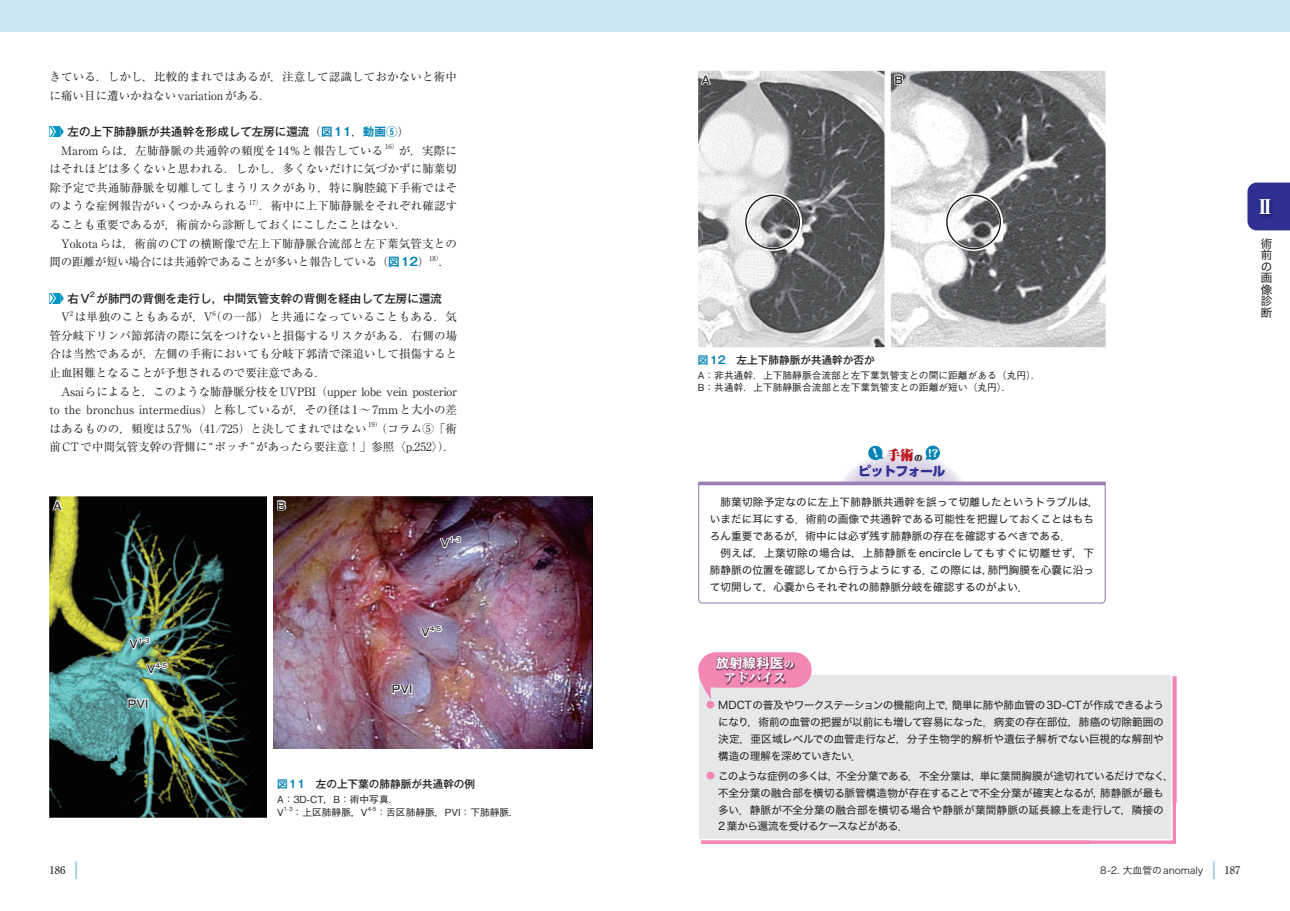
<style>
.page{position:relative;width:1290px;height:911px;background:#fff}
.page>*{position:absolute;margin:0;border:0;box-sizing:border-box;transform-origin:0 0}
.t1{font:800 expanded 19.88px "Ryumin Pr 6 N";color:#fff}
.t2{font:700 13.25px "Gothic MB101 Pr 6 N De";letter-spacing:.02em;color:#fff}
.t3{font:900 13.25px "Ryumin Pr 6 N";color:#bb1018}
.t4{font:800 13px "UD Shin Go Pro";letter-spacing:-.05em;color:#2e3092}
.t5{font:800 expanded 12.38px "Ryumin Pr 6";color:#fff}
.t6{font:11.5px/18.6px "Ryumin Pr 6 N";letter-spacing:.01em;color:#231f20}
.t7{font:500 11.5px "Gothic MB101 Pr 6 N";color:#231f20}
.t8{font:11.5px/11.5px "Hira Kaku Std W4";color:#231f20;text-align:justify}
.t9{font:10.62px/16.9px "Hira Kaku Std W4";color:#231f20}
.t10{font:500 10.62px "Gothic MB101 Pr 6 N";color:#231f20}
.t11{font:500 10.62px "Ryumin Pr 6 N";color:#231f20}
.t12{font:500 9.75px/12.4px "Gothic BBB Pr 6";color:#231f20}
.t13{font:9.75px "Hira Kaku Std W3";color:#231f20}
.t14{font:800 9.75px "Maru Fo Pro";color:#fff}
.t15{font:6.75px "Ryumin Pr 6 N";color:#231f20}
.t16{font:500 6.75px "Gothic MB101 Pr 6 N";color:#231f20}
.t17{font:500 6.25px "Gothic MB101 Pr 6 N";color:#231f20}
.t18{font:500 5.62px "Gothic BBB Pr 6";color:#231f20}
.s1{font-family:"Ryumin Pr 6 N";font-weight:400}
.s2{font-family:"Gothic MB101 Pr 6 N De";font-weight:700;color:#0083b6}
.s3{font-family:"Ryumin Pr 6";font-weight:800;font-stretch:expanded;font-size:9.75px}
.s4{font-size:8.88px;color:#f287b6}
.s5{font-family:"Ryumin Pr 6 N";font-weight:500;font-size:10.62px}
</style>
<div class="page">
<svg style="left:50px;top:126px;width:14px;height:11px"></svg>
<svg style="left:50px;top:293px;width:14px;height:11px"></svg>
<img style="left:50px;top:496px;width:216px;height:321px">
<svg style="left:127px;top:636px;width:24px;height:15px"></svg>
<svg style="left:145px;top:659px;width:23px;height:18px"></svg>
<svg style="left:127px;top:697px;width:21px;height:14px"></svg>
<img style="left:273px;top:496px;width:319px;height:253px">
<svg style="left:438px;top:535px;width:24px;height:15px"></svg>
<svg style="left:419px;top:622px;width:24px;height:18px"></svg>
<svg style="left:391px;top:682px;width:21px;height:15px"></svg>
<svg style="left:51px;top:497px;width:13px;height:14px"></svg>
<svg style="left:276px;top:499px;width:11px;height:12px"></svg>
<svg style="left:75px;top:861px;width:2px;height:18px"></svg>
<div style="left:0;top:0;width:645px;height:32px;background:#cce5f2"></div>
<svg style="left:1247px;top:182px;width:43px;height:48px;background:#383997"></svg>
<img style="left:1257px;top:197px;width:18px;height:22px">
<img style="left:698px;top:71px;width:186px;height:276px">
<svg style="left:699px;top:72px;width:13px;height:14px"></svg>
<img style="left:891px;top:71px;width:214px;height:276px">
<svg style="left:893px;top:74px;width:11px;height:12px"></svg>
<div style="left:926px;top:445px;width:14px;height:15px;background:#0083b6;border-radius:50%"></div>
<svg style="left:926px;top:455px;width:5px;height:5px"></svg>
<svg style="left:698px;top:485px;width:408px;height:119px"></svg>
<svg style="left:698px;top:481px;width:408px;height:4px;background:#a891c0"></svg>
<img style="left:1172px;top:677px;width:4px;height:125px">
<img style="left:1089px;top:802px;width:87px;height:42px">
<div style="left:698px;top:674px;width:474px;height:166px;background:#e6e7e9"></div>
<div style="left:698px;top:652px;width:114px;height:35px;background:#f287b6;border-radius:18px"></div>
<svg style="left:699px;top:675px;width:12px;height:26px"></svg>
<img style="left:744px;top:193px;width:57px;height:57px">
<div style="left:745px;top:195px;width:55px;height:54px;border:1px solid #231f20;border-radius:50%"></div>
<img style="left:945px;top:193px;width:57px;height:57px">
<div style="left:946px;top:195px;width:55px;height:54px;border:1px solid #231f20;border-radius:50%"></div>
<img style="left:716px;top:656px;width:79px;height:28px">
<svg style="left:1213px;top:861px;width:1px;height:18px"></svg>
<div style="left:645px;top:0;width:645px;height:32px;background:#cce5f2"></div>
<svg style="left:867px;top:445px;width:16px;height:16px"></svg>
<p class="t6" style="left:50px;top:67px;width:409px">きている．しかし，比較的まれではあるが，注意して認識しておかないと術中に痛い目に遭いかねないvariationがある．</p>
<p class="t7" style="left:68px;top:122px;width:343px">左の上下肺静脈が共通幹を形成して左房に還流<span class="s1">（</span><span class="s2">図11</span><span class="s1">，</span><span class="s2">動画⑤</span><span class="s1">）</span></p>
<p class="t6" style="left:61px;top:140px;width:324px">Maromらは，左肺静脈の共通幹の頻度を14％と報告している</p>
<p class="t15" style="left:385px;top:141px;width:15px">16）</p>
<p class="t6" style="left:50px;top:140px;width:409px;text-align:justify;text-indent:349px">が，実際にはそれほどは多くないと思われる．しかし，多くないだけに気づかずに肺葉切除予定で共通肺静脈を切離してしまうリスクがあり，特に胸腔鏡下手術ではそのような症例報告がいくつかみられる</p>
<p class="t15" style="left:249px;top:197px;width:15px">17）</p>
<p class="t6" style="left:50px;top:196px;width:409px;text-indent:210px">．術中に上下肺静脈をそれぞれ確認することも重要であるが，術前から診断しておくにこしたことはない．</p>
<p class="t6" style="left:50px;top:233px;width:409px;text-indent:12px">Yokotaらは，術前のCTの横断像で左上下肺静脈合流部と左下葉気管支との間の距離が短い場合には共通幹であることが多いと報告している（<span class="s2">図12</span>）</p>
<p class="t15" style="left:429px;top:253px;width:15px">18）</p>
<p class="t6" style="left:439px;top:252px;width:13px">．</p>
<p class="t7" style="left:68px;top:289px;width:24px">右V</p>
<p class="t16" style="left:90px;top:289px;width:7px">2</p>
<p class="t7" style="left:96px;top:289px;width:347px">が肺門の背側を走行し，中間気管支幹の背側を経由して左房に還流</p>
<p class="t6" style="left:61px;top:307px;width:397px">V は単独のこともあるが，V（の一部）と共通になっていることもある．気</p>
<p class="t15" style="left:70px;top:308px;width:5px">2</p>
<p class="t15" style="left:213px;top:308px;width:5px">6</p>
<p class="t6" style="left:50px;top:325px;width:409px;text-align:justify">管分岐下リンパ節郭清の際に気をつけないと損傷するリスクがある．右側の場合は当然であるが，左側の手術においても分岐下郭清で深追いして損傷すると止血困難となることが予想されるので要注意である．</p>
<p class="t6" style="left:50px;top:381px;width:409px;text-align:justify;text-indent:12px">Asaiらによると，このような肺静脈分枝をUVPBI（upper lobe vein posterior to the bronchus intermedius）と称しているが，その径は1～7mmと大小の差はあるものの，頻度は5.7％（41/725）と決してまれではない</p>
<p class="t15" style="left:368px;top:419px;width:15px">19）</p>
<p class="t6" style="left:50px;top:418px;width:409px;text-align:right">（コラム⑤「術<br>前CTで中間気管支幹の背側に“ポッチ”があったら要注意！」参照〈p.252〉）．</p>
<p class="t10" style="left:53px;top:496px;width:10px">A</p>
<p class="t10" style="left:277px;top:496px;width:10px">B</p>
<p class="t10" style="left:129px;top:635px;width:10px">V</p>
<p class="t17" style="left:138px;top:635px;width:13px">1-3</p>
<p class="t10" style="left:147px;top:660px;width:10px">V</p>
<p class="t17" style="left:155px;top:660px;width:13px">4-5</p>
<p class="t10" style="left:128px;top:695px;width:22px">PVI</p>
<p class="t10" style="left:440px;top:534px;width:10px">V</p>
<p class="t17" style="left:449px;top:534px;width:13px">1-3</p>
<p class="t10" style="left:421px;top:623px;width:10px">V</p>
<p class="t17" style="left:430px;top:623px;width:13px">4-5</p>
<p class="t10" style="left:392px;top:680px;width:22px">PVI</p>
<p class="t11" style="left:50px;top:862px;width:28px">186　</p>
<p class="t10" style="left:277px;top:775px;width:200px"><span class="s2">図11</span>　左の上下葉の肺静脈が共通幹の例</p>
<p class="t12" style="left:277px;top:793px;width:123px">A：3D-CT，B：術中写真．<br>V</p>
<p class="t18" style="left:284px;top:804px;width:10px">1-3</p>
<p class="t12" style="left:293px;top:805px;width:76px">：上区肺静脈，V</p>
<p class="t18" style="left:367px;top:804px;width:10px">4-5</p>
<p class="t12" style="left:376px;top:805px;width:144px">：舌区肺静脈，PVI：下肺静脈．</p>
<p class="t10" style="left:701px;top:71px;width:10px">A</p>
<p class="t10" style="left:894px;top:71px;width:10px">B</p>
<p class="t10" style="left:698px;top:351px;width:178px"><span class="s2">図12</span>　左上下肺静脈が共通幹か否か</p>
<p class="t12" style="left:698px;top:368px;width:344px">A：非共通幹．上下肺静脈合流部と左下葉気管支との間に距離がある（丸円）．<br>B：共通幹．上下肺静脈合流部と左下葉気管支との距離が短い（丸円）．</p>
<p class="t3" style="left:887px;top:444px;width:37px">手術<sub>の</sub></p>
<p class="t4" style="left:858px;top:460px;width:89px">ピットフォール</p>
<p class="t14" style="left:928px;top:445px;width:12px">!?</p>
<p class="t9" style="left:710px;top:494px;width:391px;text-indent:11px">肺葉切除予定なのに左上下肺静脈共通幹を誤って切離したというトラブルは，いまだに耳にする．術前の画像で共通幹である可能性を把握しておくことはもちろん重要であるが，術中には必ず残す肺静脈の存在を確認するべきである．</p>
<p class="t9" style="left:710px;top:544px;width:386px;text-align:justify;text-indent:11px">例えば，上葉切除の場合は，上肺静脈をencircleしてもすぐに切離せず，下肺静脈の位置を確認してから行うようにする．この際には，肺門胸膜を心嚢に沿って切開して，心嚢からそれぞれの肺静脈分岐を確認するのがよい．</p>
<h1 class="t1" style="left:1255px;top:191px;width:21px">Ⅱ</h1>
<p class="t8" style="left:1261px;top:237px;width:13px">術前の画像診断</p>
<p class="t2" style="left:716px;top:652px;width:80px">放射線科医<span class="s3">の</span></p>
<p class="t5" style="left:724px;top:667px;width:64px">アドバイス</p>
<p class="t9" style="left:718px;top:696px;width:447px;text-align:justify;text-indent:-12px"><span class="s4">●</span> MDCTの普及やワークステーションの機能向上で，簡単に肺や肺血管の3D-CTが作成できるようになり，術前の血管の把握が以前にも増して容易になった．病変の存在部位，肺癌の切除範囲の決定，亜区域レベルでの血管走行など，分子生物学的解析や遺伝子解析でない巨視的な解剖や構造の理解を深めていきたい．</p>
<p class="t9" style="left:718px;top:767px;width:458px;text-indent:-12px"><span class="s4">●</span> このような症例の多くは，不全分葉である．不全分葉は，単に葉間胸膜が途切れているだけでなく，不全分葉の融合部を横切る脈管構造物が存在することで不全分葉が確実となるが，肺静脈が最も多い．静脈が不全分葉の融合部を横切る場合や静脈が葉間静脈の延長線上を走行して，隣接の<br>2 葉から還流を受けるケースなどがある．</p>
<p class="t13" style="left:1100px;top:863px;width:142px">8-2. 大血管のanomaly <span class="s5">　187</span></p>
</div>
